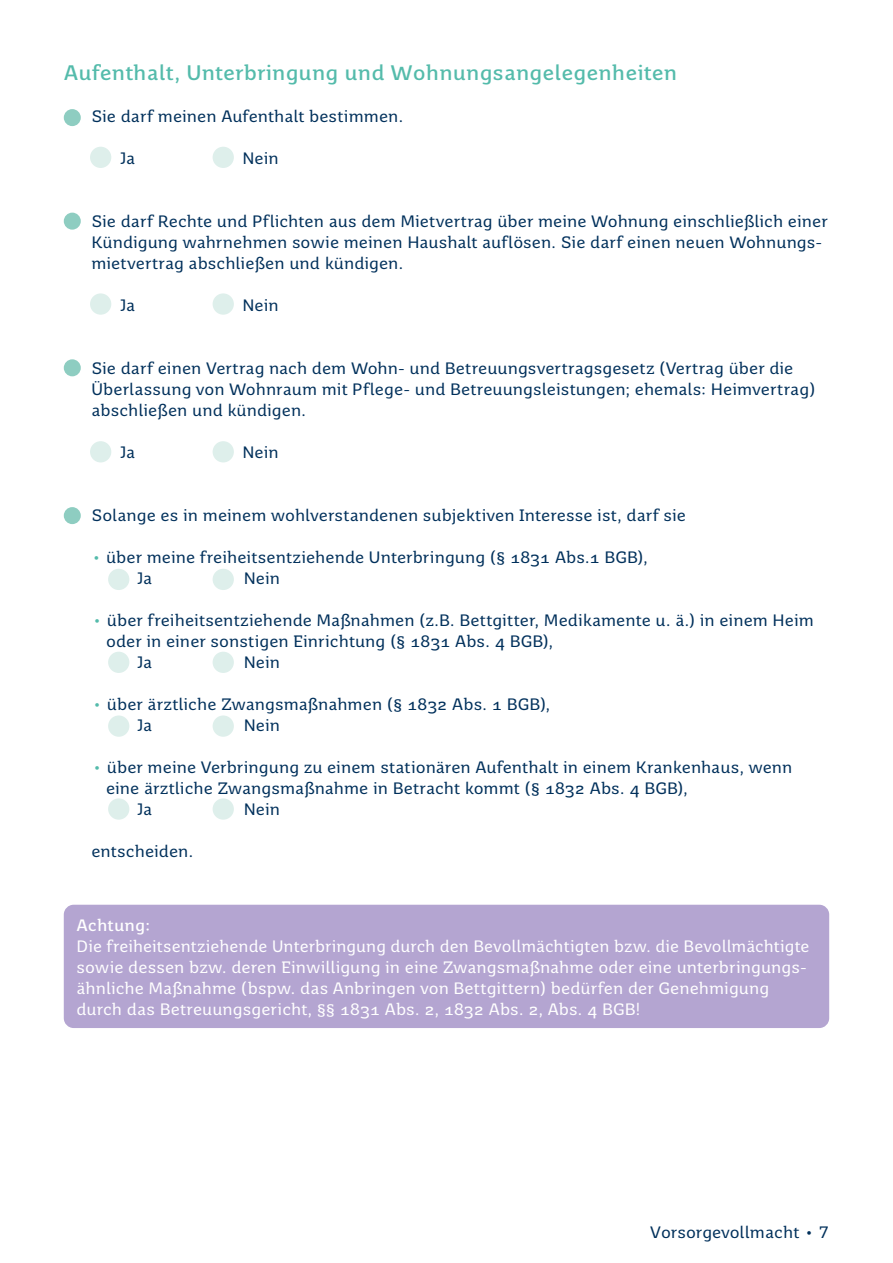
<style>
.page{position:relative;width:893px;height:1263px;background:#fff}
.page>*{position:absolute;margin:0;border:0;box-sizing:border-box;transform-origin:0 0}
.t1{font:700 21px "Saar 1450 Text";color:#54bbab}
.t2{font:16.5px/21px "Saar 1450 Text";color:#00305b}
.t3{font:16.5px/21px "Saar 1450 Text";color:#fff}
.t4{font:700 16.5px "Saar 1450 Text";color:#fff}
.s1{color:#54bbab}
</style>
<div class="page">
<div style="left:64px;top:507px;width:17px;height:17px;background:#8ecdc1;border-radius:50%"></div>
<div style="left:64px;top:213px;width:17px;height:17px;background:#8ecdc1;border-radius:50%"></div>
<div style="left:64px;top:359px;width:17px;height:17px;background:#8ecdc1;border-radius:50%"></div>
<div style="left:90px;top:147px;width:21px;height:21px;background:#deefeb;border-radius:50%"></div>
<div style="left:90px;top:293px;width:21px;height:22px;background:#deefeb;border-radius:50%"></div>
<div style="left:90px;top:441px;width:21px;height:21px;background:#deefeb;border-radius:50%"></div>
<div style="left:108px;top:569px;width:21px;height:21px;background:#deefeb;border-radius:50%"></div>
<div style="left:108px;top:652px;width:21px;height:21px;background:#deefeb;border-radius:50%"></div>
<div style="left:108px;top:715px;width:21px;height:22px;background:#deefeb;border-radius:50%"></div>
<div style="left:108px;top:798px;width:21px;height:22px;background:#deefeb;border-radius:50%"></div>
<div style="left:213px;top:147px;width:21px;height:21px;background:#deefeb;border-radius:50%"></div>
<div style="left:213px;top:293px;width:21px;height:22px;background:#deefeb;border-radius:50%"></div>
<div style="left:213px;top:441px;width:21px;height:21px;background:#deefeb;border-radius:50%"></div>
<div style="left:213px;top:569px;width:21px;height:21px;background:#deefeb;border-radius:50%"></div>
<div style="left:213px;top:652px;width:21px;height:21px;background:#deefeb;border-radius:50%"></div>
<div style="left:213px;top:715px;width:21px;height:22px;background:#deefeb;border-radius:50%"></div>
<div style="left:213px;top:798px;width:21px;height:22px;background:#deefeb;border-radius:50%"></div>
<div style="left:64px;top:109px;width:17px;height:17px;background:#8ecdc1;border-radius:50%"></div>
<div style="left:64px;top:905px;width:765px;height:123px;background:#b4a5d1;border-radius:10px"></div>
<p class="t1" style="left:64px;top:60px;width:615px">Aufenthalt, Unterbringung und Wohnungsangelegenheiten</p>
<p class="t2" style="left:91px;top:106px;width:313px">Sie darf meinen Aufenthalt bestimmen.</p>
<p class="t2" style="left:120px;top:148px;width:17px">Ja</p>
<p class="t2" style="left:242px;top:148px;width:38px">Nein</p>
<p class="t2" style="left:91px;top:211px;width:738px">Sie darf Rechte und Pflichten aus dem Mietvertrag über meine Wohnung einschließlich einer<br>Kündigung wahrnehmen sowie meinen Haushalt auflösen. Sie darf einen neuen Wohnungs&shy;mietvertrag abschließen und kündigen.</p>
<p class="t2" style="left:120px;top:295px;width:17px">Ja</p>
<p class="t2" style="left:242px;top:295px;width:38px">Nein</p>
<p class="t2" style="left:91px;top:358px;width:726px">Sie darf einen Vertrag nach dem Wohn- und Betreuungsvertragsgesetz (Vertrag über die<br>Überlassung von Wohnraum mit Pflege- und Betreuungsleistungen; ehemals: Heimvertrag) abschließen und kündigen.</p>
<p class="t2" style="left:120px;top:442px;width:17px">Ja</p>
<p class="t2" style="left:242px;top:442px;width:38px">Nein</p>
<p class="t2" style="left:91px;top:505px;width:596px">Solange es in meinem wohlverstandenen subjektiven Interesse ist, darf sie</p>
<p class="t2" style="left:137px;top:547px;width:512px;text-indent:-46px"><span class="s1">•</span> über meine freiheitsentziehende Unterbringung (§ 1831 Abs.1 BGB),<br>Ja</p>
<p class="t2" style="left:244px;top:568px;width:38px">Nein</p>
<p class="t2" style="left:92px;top:610px;width:723px"><span class="s1">•</span> über freiheitsentziehende Maßnahmen (z.B. Bettgitter, Medikamente u. ä.) in einem Heim</p>
<p class="t2" style="left:106px;top:631px;width:449px">oder in einer sonstigen Einrichtung (§ 1831 Abs. 4 BGB),</p>
<p class="t2" style="left:137px;top:652px;width:17px">Ja</p>
<p class="t2" style="left:244px;top:652px;width:38px">Nein</p>
<p class="t2" style="left:137px;top:694px;width:415px;text-indent:-45px"><span class="s1">•</span> über ärztliche Zwangsmaßnahmen (§ 1832 Abs. 1 BGB),<br>Ja</p>
<p class="t2" style="left:244px;top:715px;width:38px">Nein</p>
<p class="t2" style="left:92px;top:757px;width:702px"><span class="s1">•</span> über meine Verbringung zu einem stationären Aufenthalt in einem Krankenhaus, wenn</p>
<p class="t2" style="left:106px;top:778px;width:583px">eine ärztliche Zwangsmaßnahme in Betracht kommt (§ 1832 Abs. 4 BGB),</p>
<p class="t2" style="left:137px;top:799px;width:17px">Ja</p>
<p class="t2" style="left:244px;top:799px;width:38px">Nein</p>
<p class="t2" style="left:91px;top:841px;width:104px">entscheiden.</p>
<p class="t4" style="left:77px;top:915px;width:75px">Achtung:</p>
<p class="t3" style="left:77px;top:935px;width:734px">Die freiheitsentziehende Unterbringung durch den Bevollmächtigten bzw. die Bevollmächtigte sowie dessen bzw. deren Einwilligung in eine Zwangsmaßnahme oder eine unterbringungs&shy;ähnliche Maßnahme (bspw. das Anbringen von Bettgittern) bedürfen der Genehmigung durch das Betreuungsgericht, §§ 1831 Abs. 2, 1832 Abs. 2, Abs. 4 BGB!</p>
<p class="t2" style="left:650px;top:1221px;width:180px">Vorsorgevollmacht • 7</p>
</div>
